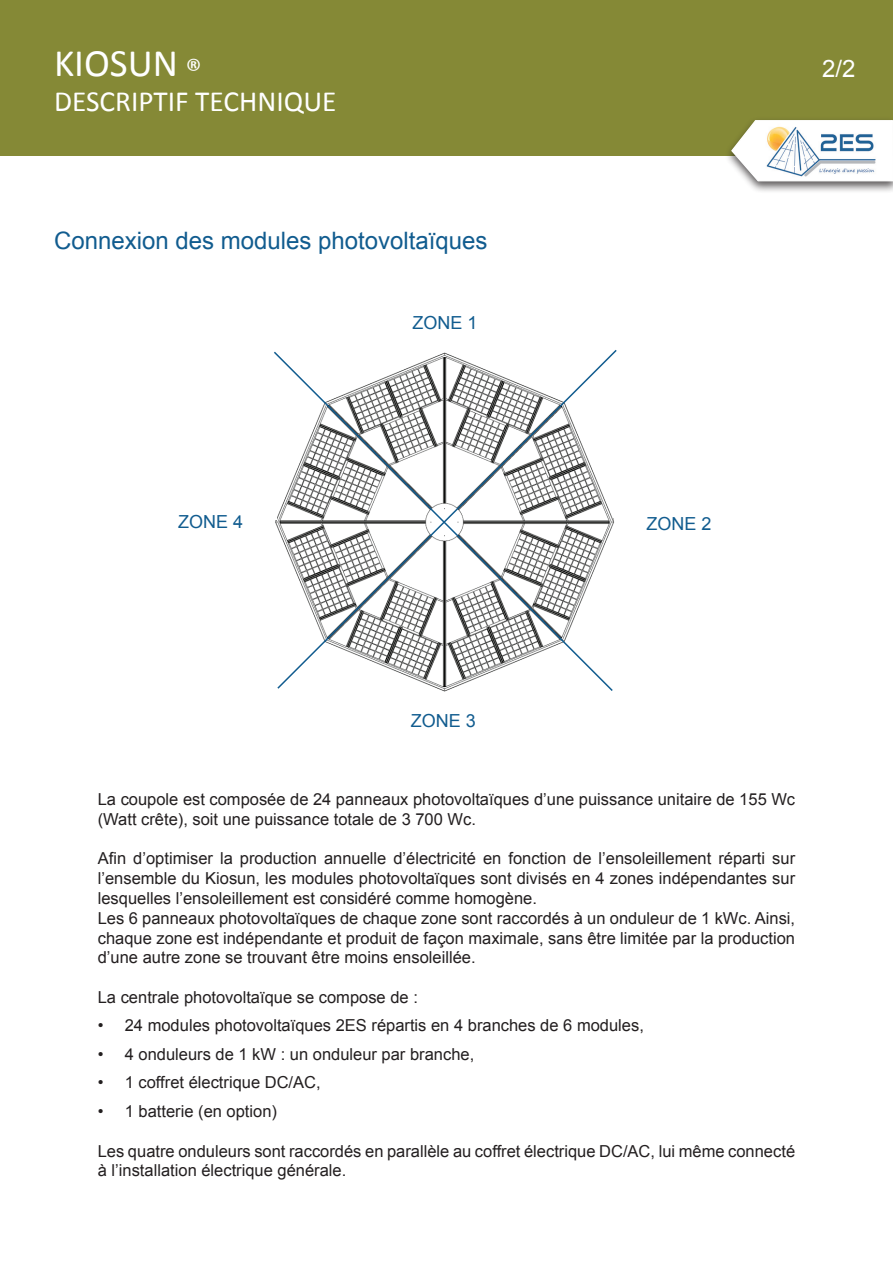
<style>
.page{position:relative;width:893px;height:1263px;background:#fff}
.page>*{position:absolute;margin:0;border:0;box-sizing:border-box;transform-origin:0 0}
.t1{font:39px "Calibri";color:#fff}
.t2{font:29.4px "Calibri";color:#fff}
.t3{font:24px "Arial";color:#115c8f}
.t4{font:24px "Arial";color:#fff}
.t5{font:18px "Arial";color:#115c8f}
.t6{font:16.5px/19.8px "Arial";color:#231f20}
</style>
<div class="page">
<div style="left:0;top:0;width:893px;height:155px;background:#858936"></div>
<div style="left:724px;top:116px;width:169px;height:78px;background:#231f20;opacity:.75"></div>
<svg style="left:730px;top:119px;width:163px;height:63px"></svg>
<img style="left:765px;top:123px;width:112px;height:55px">
<svg style="left:276px;top:350px;width:341px;height:340px"></svg>
<h1 class="t1" style="left:54px;top:38px;width:149px">KIOSUN <sub>®</sub></h1>
<h2 class="t2" style="left:54px;top:83px;width:284px">DESCRIPTIF TECHNIQUE</h2>
<h3 class="t3" style="left:54px;top:225px;width:435px">Connexion des modules photovoltaïques</h3>
<p class="t5" style="left:413px;top:311px;width:67px">ZONE 1</p>
<h3 class="t4" style="left:822px;top:53px;width:35px">2/2</h3>
<p class="t5" style="left:178px;top:510px;width:67px">ZONE 4</p>
<p class="t5" style="left:646px;top:512px;width:67px">ZONE 2</p>
<p class="t5" style="left:411px;top:709px;width:67px">ZONE 3</p>
<p class="t6" style="left:98px;top:789px;width:699px">La coupole est composée de 24 panneaux photovoltaïques d’une puissance unitaire de 155 Wc (Watt crête), soit une puissance totale de 3 700 Wc.</p>
<p class="t6" style="left:98px;top:849px;width:699px">Afin d’optimiser la production annuelle d’électricité en fonction de l’ensoleillement réparti sur l’ensemble du Kiosun, les modules photovoltaïques sont divisés en 4 zones indépendantes sur lesquelles l’ensoleillement est considéré comme homogène.<br>Les 6 panneaux photovoltaïques de chaque zone sont raccordés à un onduleur de 1 kWc. Ainsi, chaque zone est indépendante et produit de façon maximale, sans être limitée par la production d’une autre zone se trouvant être moins ensoleillée.</p>
<p class="t6" style="left:98px;top:987px;width:322px">La centrale photovoltaïque se compose de :</p>
<p class="t6" style="left:98px;top:1016px;width:548px">• 24 modules photovoltaïques 2ES répartis en 4 branches de 6 modules,</p>
<p class="t6" style="left:98px;top:1044px;width:378px">• 4 onduleurs de 1 kW : un onduleur par branche,</p>
<p class="t6" style="left:98px;top:1073px;width:224px">• 1 coffret électrique DC/AC,</p>
<p class="t6" style="left:98px;top:1101px;width:181px">• 1 batterie (en option)</p>
<p class="t6" style="left:98px;top:1141px;width:699px">Les quatre onduleurs sont raccordés en parallèle au coffret électrique DC/AC, lui même connecté à l’installation électrique générale.</p>
</div>
